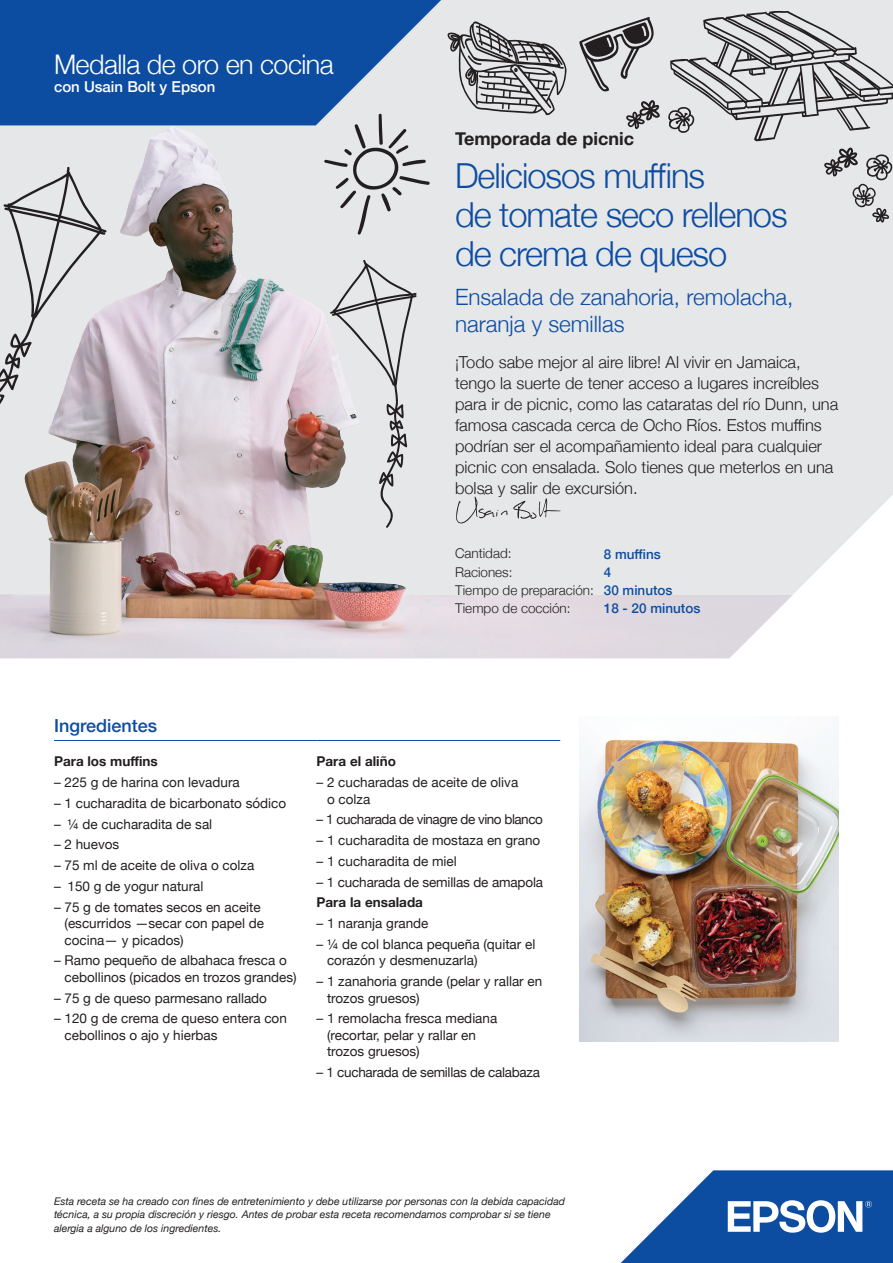
<style>
.page{position:relative;width:893px;height:1263px;background:#fff}
.page>*{position:absolute;margin:0;border:0;box-sizing:border-box;transform-origin:0 0}
.t1{font:300 34.5px/39px "Helvetica Neue";letter-spacing:-.03em;color:#0d4da1}
.t2{font:300 27px "Helvetica Neue";letter-spacing:-.02em;color:#fff}
.t3{font:300 22.5px/27px "Helvetica Neue";color:#0d4da1}
.t4{font:700 18px "Helvetica Neue";color:#231f20}
.t5{font:500 18px "Helvetica Neue";color:#0d4da1}
.t6{font:300 16.5px/21px "Helvetica Neue";color:#231f20}
.t7{font:500 15px "Helvetica Neue";color:#fff}
.t8{font:13.5px/16.5px "Helvetica Neue";color:#231f20}
.t9{font:300 13.5px "Helvetica Neue";color:#231f20}
.t10{font:700 13.5px "Helvetica Neue";color:#231f20}
.t11{font:13.5px "Helvetica Neue";letter-spacing:-.035em;color:#231f20}
.t12{font:13.5px "Helvetica Neue";letter-spacing:-.02em;color:#231f20}
.t13{font:500 13.5px "Helvetica Neue";color:#0d4da1}
.t14{font:italic 10.5px/13.5px "Helvetica Neue";color:#231f20}
</style>
<div class="page">
<div style="left:454px;top:0;width:439px;height:514px;background:#e6e7e9"></div>
<img style="left:579px;top:740px;width:260px;height:302px">
<svg style="left:0;top:0;width:454px;height:89px;background:#265fa9"></svg>
<img style="left:0;top:89px;width:873px;height:569px">
<svg style="left:621px;top:1170px;width:272px;height:93px"></svg>
<svg style="left:823px;top:147px;width:70px;height:76px;background:#c3c3c5"></svg>
<svg style="left:448px;top:21px;width:118px;height:94px;background:#afafb0"></svg>
<svg style="left:578px;top:17px;width:77px;height:77px;background:#b0b0b2"></svg>
<svg style="left:625px;top:100px;width:35px;height:29px"></svg>
<svg style="left:667px;top:11px;width:226px;height:130px;background:#c1c1c3"></svg>
<svg style="left:324px;top:114px;width:106px;height:121px;background:#d1d1d3"></svg>
<svg style="left:0;top:167px;width:107px;height:299px;background:#cdcccf"></svg>
<svg style="left:330px;top:260px;width:87px;height:268px;background:#d2d2d3"></svg>
<svg style="left:456px;top:494px;width:105px;height:29px;background:#d5d6d8"></svg>
<hr style="left:54px;top:740px;width:262px;height:1px;background:#0d4da1">
<hr style="left:316px;top:740px;width:244px;height:1px;background:#0d4da1">
<p class="t2" style="left:54px;top:43px;width:281px">Medalla de oro en cocina</p>
<p class="t7" style="left:54px;top:75px;width:163px">con Usain Bolt y Epson</p>
<p class="t4" style="left:455px;top:124px;width:181px">Temporada de picnic</p>
<p class="t1" style="left:455px;top:153px;width:334px">Deliciosos muffins<br>de tomate seco rellenos de crema de queso</p>
<p class="t3" style="left:455px;top:282px;width:340px">Ensalada de zanahoria, remolacha, naranja y semillas</p>
<p class="t6" style="left:455px;top:350px;width:385px">¡Todo sabe mejor al aire libre! Al vivir en Jamaica, tengo la suerte de tener acceso a lugares increíbles para ir de picnic, como las cataratas del río Dunn, una famosa cascada cerca de Ocho Ríos. Estos muffins podrían ser el acompañamiento ideal para cualquier picnic con ensalada. Solo tienes que meterlos en una bolsa y salir de excursión.</p>
<p class="t9" style="left:455px;top:543px;width:58px">Cantidad:</p>
<p class="t13" style="left:604px;top:543px;width:59px">8 muffins</p>
<p class="t9" style="left:455px;top:561px;width:59px">Raciones:</p>
<p class="t13" style="left:604px;top:561px;width:9px">4</p>
<p class="t9" style="left:455px;top:579px;width:140px">Tiempo de preparación:</p>
<p class="t13" style="left:604px;top:579px;width:70px">30 minutos</p>
<p class="t9" style="left:455px;top:597px;width:117px">Tiempo de cocción:</p>
<p class="t13" style="left:604px;top:598px;width:98px">18 - 20 minutos</p>
<p class="t5" style="left:54px;top:711px;width:105px">Ingredientes</p>
<p class="t10" style="left:54px;top:751px;width:105px">Para los muffins</p>
<p class="t8" style="left:54px;top:775px;width:187px">– 225 g de harina con levadura</p>
<p class="t8" style="left:54px;top:796px;width:234px">– 1 cucharadita de bicarbonato sódico</p>
<p class="t8" style="left:54px;top:816px;width:160px">– ¼ de cucharadita de sal</p>
<p class="t8" style="left:54px;top:837px;width:67px">– 2 huevos</p>
<p class="t8" style="left:54px;top:858px;width:202px">– 75 ml de aceite de oliva o colza</p>
<p class="t8" style="left:54px;top:879px;width:151px">– 150 g de yogur natural</p>
<p class="t8" style="left:65px;top:899px;width:201px;text-indent:-11px">– 75 g de tomates secos en aceite (escurridos —secar con papel de cocina— y picados)</p>
<p class="t8" style="left:65px;top:953px;width:234px;text-indent:-11px">– Ramo pequeño de albahaca fresca o cebollinos (picados en trozos grandes)</p>
<p class="t8" style="left:54px;top:990px;width:215px">– 75 g de queso parmesano rallado</p>
<p class="t8" style="left:65px;top:1011px;width:224px;text-indent:-11px">– 120 g de crema de queso entera con cebollinos o ajo y hierbas</p>
<p class="t10" style="left:316px;top:751px;width:81px">Para el aliño</p>
<p class="t8" style="left:327px;top:775px;width:193px;text-indent:-11px">– 2 cucharadas de aceite de oliva o colza</p>
<p class="t11" style="left:316px;top:810px;width:228px">– 1 cucharada de vinagre de vino blanco</p>
<p class="t8" style="left:316px;top:833px;width:225px">– 1 cucharadita de mostaza en grano</p>
<p class="t8" style="left:316px;top:854px;width:142px">– 1 cucharadita de miel</p>
<p class="t8" style="left:316px;top:874px;width:228px">– 1 cucharada de semillas de amapola</p>
<p class="t10" style="left:316px;top:892px;width:108px">Para la ensalada</p>
<p class="t8" style="left:316px;top:916px;width:114px">– 1 naranja grande</p>
<p class="t8" style="left:327px;top:937px;width:210px;text-indent:-11px">– ¼ de col blanca pequeña (quitar el corazón y desmenuzarla)</p>
<p class="t8" style="left:327px;top:974px;width:217px;text-indent:-11px">– 1 zanahoria grande (pelar y rallar en trozos gruesos)</p>
<p class="t8" style="left:327px;top:1011px;width:172px;text-indent:-11px">– 1 remolacha fresca mediana (recortar, pelar y rallar en trozos gruesos)</p>
<p class="t12" style="left:316px;top:1063px;width:225px">– 1 cucharada de semillas de calabaza</p>
<p class="t14" style="left:54px;top:1195px;width:513px">Esta receta se ha creado con fines de entretenimiento y debe utilizarse por personas con la debida capacidad técnica, a su propia discreción y riesgo. Antes de probar esta receta recomendamos comprobar si se tiene alergia a alguno de los ingredientes.</p>
</div>
